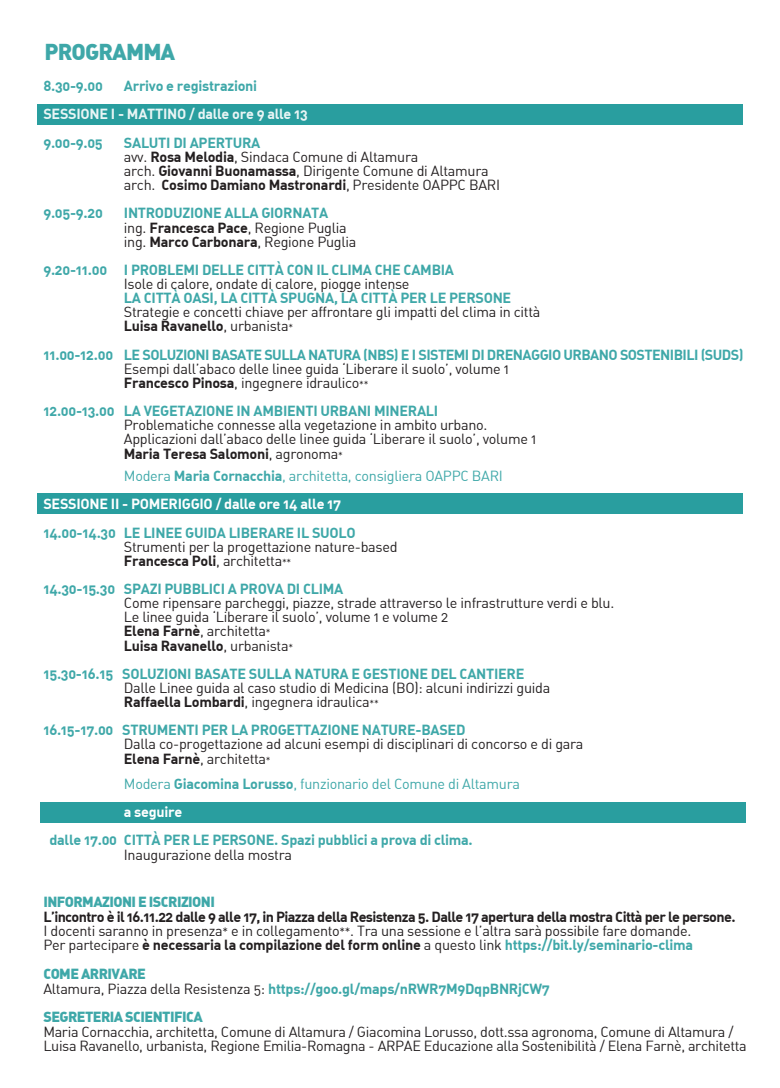
<style>
.page{position:relative;width:780px;height:1088px;background:#fff}
.page>*{position:absolute;margin:0;border:0;box-sizing:border-box;transform-origin:0 0}
.t1{font:900 22.5px "DIN Alternate";letter-spacing:-.04em;color:rgb(41 158 159/.9)}
.t2{font:14.38px/14.1px "DIN Alternate";letter-spacing:-.02em;color:#231f20}
.t3{font:700 14.38px/14.4px "DIN Alternate";letter-spacing:-.02em;color:rgb(41 158 159/.9)}
.t4{font:700 14.38px/14.4px "DIN Alternate";letter-spacing:-.045em;color:#231f20}
.t5{font:14.38px/28.2px "DIN Alternate";letter-spacing:-.02em;color:rgb(41 158 159/.9)}
.t6{font:700 14.38px "DIN Alternate";letter-spacing:-.04em;color:rgb(41 158 159/.9)}
.t7{font:900 14.38px "DIN Alternate";letter-spacing:-.04em;color:rgb(41 158 159/.9)}
.t8{font:700 14.38px "DIN Alternate";letter-spacing:-.02em;color:rgb(255 255 255/.9)}
.s1{font-weight:700;color:rgb(41 158 159/.9)}
.s2{font-weight:700}
.s3{font-size:10px}
.s4{font-weight:700;color:#fff}
.s5{font-weight:400}
.s6{font-weight:400;font-size:11.88px}
.s7{color:rgb(41 158 159/.9)}
.s8{font-weight:900}
.s9{font-weight:400;color:#231f20}
</style>
<div class="page">
<div style="left:37px;top:493px;width:705px;height:21px;background:#299e9f"></div>
<div style="left:38px;top:104px;width:704px;height:21px;background:#299e9f"></div>
<div style="left:40px;top:802px;width:705px;height:20px;background:#299e9f"></div>
<h1 class="t1" style="left:45px;top:37px;width:132px">PROGRAMMA</h1>
<p class="t3" style="left:43px;top:78px;width:61px">8.30-9.00</p>
<p class="t3" style="left:124px;top:78px;width:135px">Arrivo e registrazioni</p>
<p class="t8" style="left:43px;top:105px;width:266px">SESSIONE I - MATTINO / dalle ore 9 alle 13</p>
<p class="t3" style="left:43px;top:135px;width:61px">9.00-9.05</p>
<p class="t2" style="left:124px;top:135px;width:377px"><span class="s1">SALUTI DI APERTURA<br></span>avv. <span class="s2">Rosa Melodia</span>, Sindaca Comune di Altamura<br>arch. <span class="s2">Giovanni Buonamassa</span>, Dirigente Comune di Altamura arch. <span class="s2">Cosimo Damiano Mastronardi</span>, Presidente OAPPC BARI</p>
<p class="t3" style="left:43px;top:205px;width:61px">9.05-9.20</p>
<p class="t2" style="left:124px;top:206px;width:234px"><span class="s1">INTRODUZIONE ALLA GIORNATA<br></span>ing. <span class="s2">Francesca Pace</span>, Regione Puglia ing. <span class="s2">Marco Carbonara</span>, Regione Puglia</p>
<p class="t3" style="left:43px;top:262px;width:412px">9.20-11.00 I PROBLEMI DELLE CITTÀ CON IL CLIMA CHE CAMBIA</p>
<p class="t2" style="left:124px;top:276px;width:287px">Isole di calore, ondate di calore, piogge intense</p>
<p class="t3" style="left:124px;top:290px;width:389px">LA CITTÀ OASI, LA CITTÀ SPUGNA, LA CITTÀ PER LE PERSONE</p>
<p class="t2" style="left:124px;top:305px;width:418px">Strategie e concetti chiave per affrontare gli impatti del clima in città<br><span class="s2">Luisa Ravanello</span>, urbanista<span class="s3">*</span></p>
<p class="t6" style="left:43px;top:345px;width:701px">11.00-12.00 LE SOLUZIONI BASATE SULLA NATURA (NBS) E I SISTEMI DI DRENAGGIO URBANO SOSTENIBILI (SUDS)</p>
<p class="t2" style="left:124px;top:361px;width:386px">Esempi dall’abaco delle linee guida ‘Liberare il suolo’, volume 1<br><span class="s2">Francesco Pinosa</span>, ingegnere idraulico<span class="s3">**</span></p>
<p class="t3" style="left:43px;top:403px;width:396px">12.00-13.00 LA VEGETAZIONE IN AMBIENTI URBANI MINERALI</p>
<p class="t2" style="left:124px;top:418px;width:414px">Problematiche connesse alla vegetazione in ambito urbano.<br>Applicazioni dall’abaco delle linee guida ‘Liberare il suolo’, volume 1<br><span class="s2">Maria Teresa Salomoni</span>, agronoma<span class="s3">*</span></p>
<p class="t5" style="left:43px;top:461px;width:461px;text-indent:80px">Modera <span class="s2">Maria Cornacchia</span>, architetta, consigliera OAPPC BARI<br><span class="s4">SESSIONE II - POMERIGGIO / dalle ore 14 alle 17</span></p>
<p class="t3" style="left:43px;top:524px;width:314px">14.00-14.30 LE LINEE GUIDA LIBERARE IL SUOLO</p>
<p class="t2" style="left:124px;top:539px;width:275px">Strumenti per la progettazione nature-based<br><span class="s2">Francesca Poli</span>, architetta<span class="s3">**</span></p>
<p class="t3" style="left:43px;top:581px;width:301px">14.30-15.30 SPAZI PUBBLICI A PROVA DI CLIMA</p>
<p class="t2" style="left:124px;top:596px;width:492px">Come ripensare parcheggi, piazze, strade attraverso le infrastrutture verdi e blu.<br>Le linee guida ‘Liberare il suolo’, volume 1 e volume 2<br><span class="s2">Elena Farnè</span>, architetta<span class="s3">*<br></span><span class="s2">Luisa Ravanello</span>, urbanista<span class="s3">*</span></p>
<p class="t3" style="left:43px;top:666px;width:482px">15.30-16.15 SOLUZIONI BASATE SULLA NATURA E GESTIONE DEL CANTIERE</p>
<p class="t2" style="left:124px;top:680px;width:428px">Dalle Linee guida al caso studio di Medicina (BO): alcuni indirizzi guida<br><span class="s2">Raffaella Lombardi</span>, ingegnera idraulica<span class="s3">**</span></p>
<p class="t3" style="left:43px;top:722px;width:423px">16.15-17.00 STRUMENTI PER LA PROGETTAZIONE NATURE-BASED</p>
<p class="t2" style="left:124px;top:737px;width:461px">Dalla co-progettazione ad alcuni esempi di disciplinari di concorso e di gara<br><span class="s2">Elena Farnè</span>, architetta<span class="s3">*</span></p>
<p class="t5" style="left:124px;top:769px;width:397px">Modera <span class="s2">Giacomina Lorusso</span>, funzionario del Comune di Altamura <span class="s4">a seguire</span></p>
<p class="t3" style="left:49px;top:832px;width:425px">dalle 17.00 CITTÀ PER LE PERSONE. Spazi pubblici a prova di clima.</p>
<p class="t2" style="left:124px;top:847px;width:170px">Inaugurazione della mostra</p>
<p class="t7" style="left:43px;top:892px;width:173px">INFORMAZIONI E ISCRIZIONI</p>
<p class="t4" style="left:43px;top:909px;width:693px">L’incontro è il 16.11.22 dalle 9 alle 17, in Piazza della Resistenza 5. Dalle 17 apertura della mostra Città per le persone.<br><span class="s5">I docenti saranno in presenza</span><span class="s6">*</span> <span class="s5">e in collegamento</span><span class="s6">**</span><span class="s5">. Tra una sessione e l’altra sarà possibile fare domande.<br>Per partecipare</span> è necessaria la compilazione del form online <span class="s5">a questo link</span> <span class="s7">https://bit.ly/seminario-clima</span></p>
<p class="t3" style="left:43px;top:966px;width:508px"><span class="s8">COME ARRIVARE<br></span><span class="s9">Altamura, Piazza della Resistenza 5:</span> https://goo.gl/maps/nRWR7M9DqpBNRjCW7</p>
<p class="t7" style="left:43px;top:1007px;width:161px">SEGRETERIA SCIENTIFICA</p>
<p class="t2" style="left:43px;top:1024px;width:705px">Maria Cornacchia, architetta, Comune di Altamura / Giacomina Lorusso, dott.ssa agronoma, Comune di Altamura /<br>Luisa Ravanello, urbanista, Regione Emilia-Romagna - ARPAE Educazione alla Sostenibilità / Elena Farnè, architetta</p>
</div>
